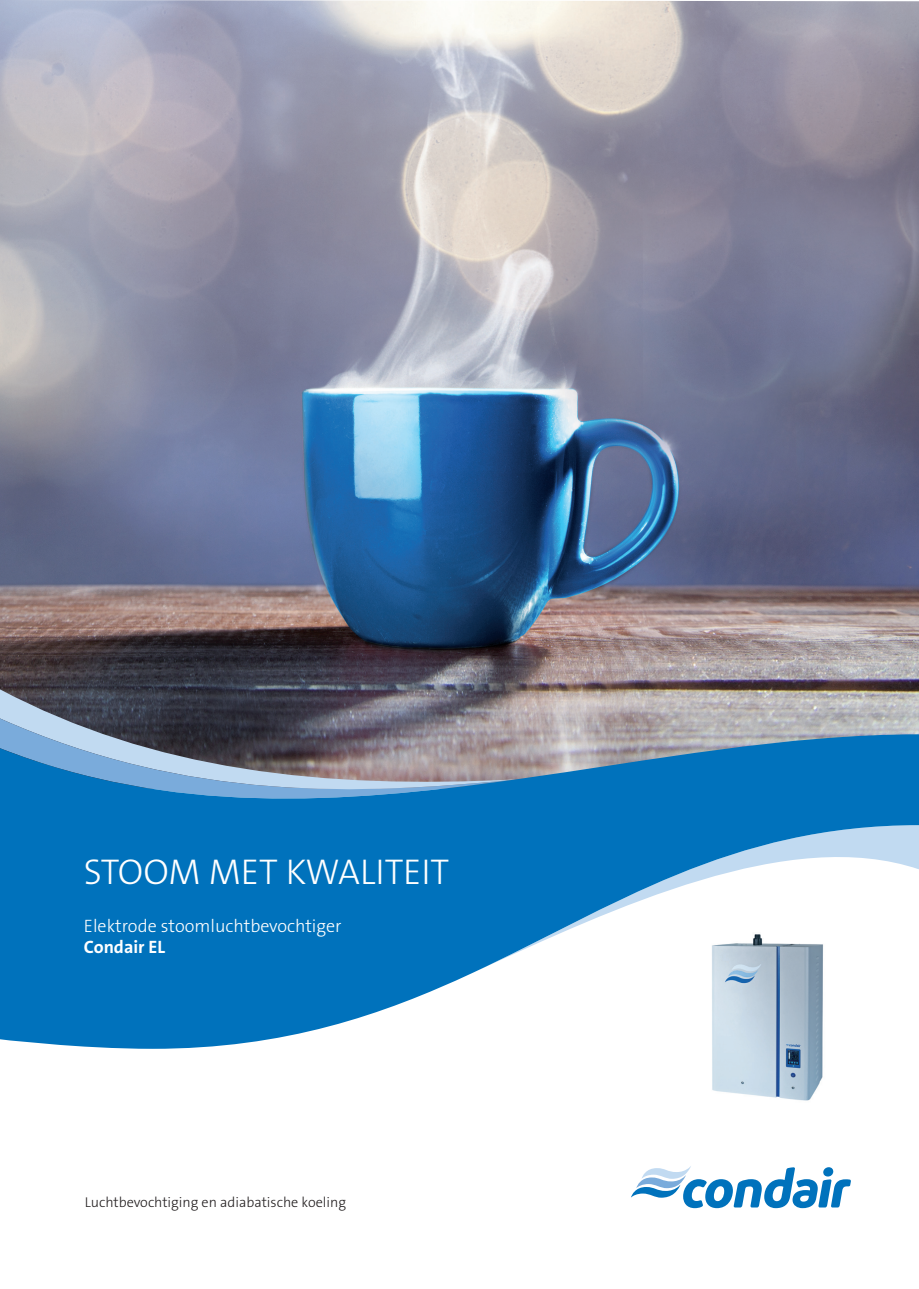
<style>
.page{position:relative;width:919px;height:1289px;background:#fff}
.page>*{position:absolute;margin:0;border:0;box-sizing:border-box;transform-origin:0 0}
.t1{font:300 36px "The Sans B3";color:#fff}
._03_Lead_text___12_p{font:300 18px "The Sans B3";color:#fff}
._03_Lead_text___12_p-2{font:700 18px "The Sans B7";color:#fff}
._05_Running_text___9{font:300 14.25px "The Sans B3";color:#231f20}
</style>
<div class="page">
<img style="left:0;top:0;width:918px;height:734px">
<svg style="left:0;top:689px;width:516px;height:45px;background:#555562"></svg>
<svg style="left:0;top:718px;width:513px;height:16px;background:#656876"></svg>
<svg style="left:0;top:734px;width:918px;height:314px;fill:#0072bc"></svg>
<svg style="left:631px;top:1166px;width:220px;height:42px"></svg>
<img style="left:694px;top:908px;width:151px;height:193px">
<p class="t1" style="left:84px;top:852px;width:367px">STOOM MET KWALITEIT</p>
<p class="_03_Lead_text___12_p" style="left:84px;top:915px;width:259px">Elektrode stoomluchtbevochtiger</p>
<p class="_03_Lead_text___12_p-2" style="left:84px;top:937px;width:83px">Condair EL</p>
<p class="_05_Running_text___9" style="left:85px;top:1194px;width:263px">Luchtbevochtiging en adiabatische koeling</p>
</div>
